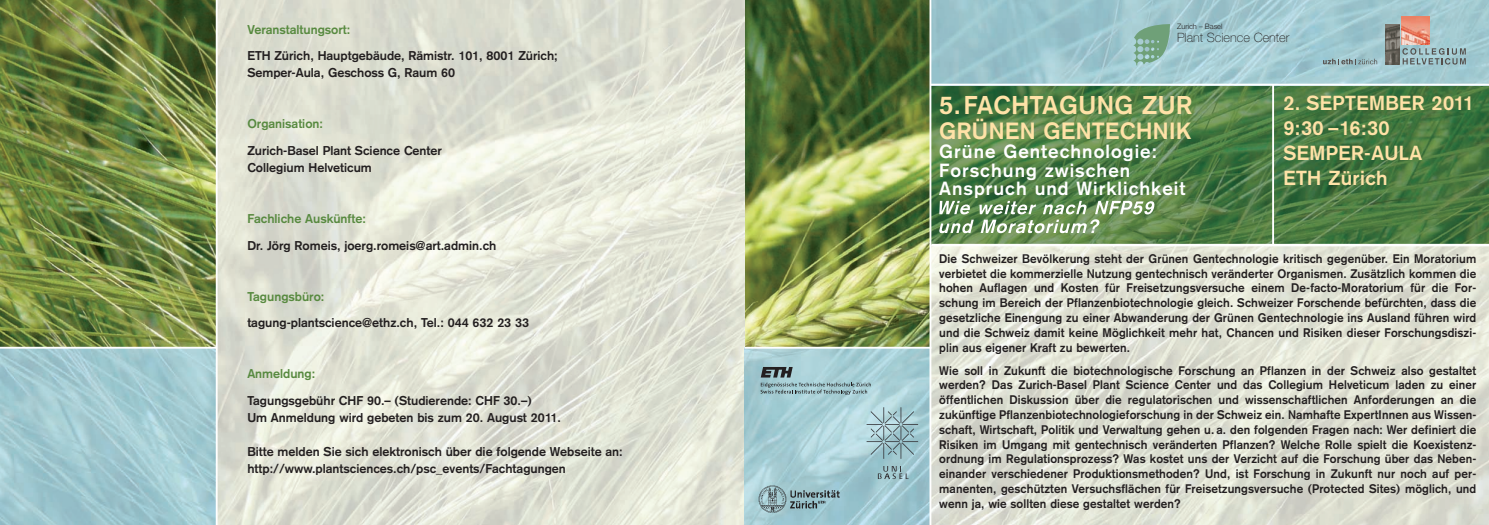
<style>
.page{position:relative;width:1489px;height:525px;background:#fff}
.page>*{position:absolute;margin:0;border:0;box-sizing:border-box;transform-origin:0 0}
.t1{font:700 25.25px "Akzidenz Grotesk";letter-spacing:.02em;color:#ffe2a7}
.t2{font:700 23.12px "Akzidenz Grotesk";letter-spacing:.02em;color:#ffe2a7}
.t3{font:700 20px/25px "Akzidenz Grotesk";letter-spacing:.02em;color:#ffe2a7}
.t4{font:700 18.75px/18.8px "Akzidenz Grotesk";letter-spacing:.055em;color:#fff}
.t5{font:100 12.75px "Helvetica Neue";color:#231f20}
.t6{font:700 12.62px/17px "Akzidenz Grotesk";color:#231f20}
.t7{font:700 12.62px "Akzidenz Grotesk";color:#588a40}
.t8{font:700 12.25px/14.8px "Akzidenz Grotesk";letter-spacing:.01em;color:#231f20;text-align:justify;scale:.96 1}
.t9{font:300 7.5px "Helvetica Neue";color:#231f20}
</style>
<div class="page">
<img style="left:0;top:348px;width:216px;height:176px">
<img style="left:218px;top:1px;width:711px;height:523px">
<img style="left:931px;top:1px;width:557px;height:523px">
<img style="left:0;top:1px;width:216px;height:345px">
<svg style="left:1133px;top:24px;width:37px;height:41px;background:#86b39e"></svg>
<hr style="left:931px;top:244px;width:557px;height:2px;background:#fff">
<hr style="left:930px;top:84px;width:558px;height:1px;background:#fff">
<svg style="left:938px;top:201px;width:216px;height:32px"></svg>
<svg style="left:760px;top:367px;width:110px;height:27px;background:#92b2b8"></svg>
<svg style="left:866px;top:407px;width:52px;height:51px;background:#9cbdc4"></svg>
<svg style="left:877px;top:465px;width:31px;height:14px"></svg>
<img style="left:757px;top:482px;width:89px;height:34px">
<hr style="left:744px;top:346px;width:187px;height:2px;background:#fff">
<svg style="left:1402px;top:48px;width:63px;height:17px"></svg>
<svg style="left:1322px;top:59px;width:54px;height:6px"></svg>
<img style="left:1400px;top:16px;width:28px;height:28px">
<img style="left:1385px;top:25px;width:14px;height:40px">
<hr style="left:1271px;top:84px;width:2px;height:161px;background:#fff">
<p class="t7" style="left:247px;top:22px;width:104px">Veranstaltungsort:</p>
<p class="t6" style="left:247px;top:47px;width:312px">ETH Zürich, Hauptgebäude, Rämistr. 101, 8001 Zürich;<br>Semper-Aula, Geschoss G, Raum 60</p>
<p class="t7" style="left:247px;top:116px;width:77px">Organisation:</p>
<p class="t6" style="left:247px;top:142px;width:196px">Zurich-Basel Plant Science Center<br>Collegium Helveticum</p>
<p class="t7" style="left:247px;top:211px;width:120px">Fachliche Auskünfte:</p>
<p class="t6" style="left:247px;top:236px;width:250px">Dr. Jörg Romeis, joerg.romeis@art.admin.ch</p>
<p class="t7" style="left:247px;top:288px;width:79px">Tagungsbüro:</p>
<p class="t6" style="left:247px;top:314px;width:283px">tagung-plantscience@ethz.ch, Tel.: 044 632 23 33</p>
<p class="t7" style="left:247px;top:366px;width:69px">Anmeldung:</p>
<p class="t6" style="left:247px;top:391px;width:315px">Tagungsgebühr CHF 90.– (Studierende: CHF 30.–)<br>Um Anmeldung wird gebeten bis zum 20. August 2011.</p>
<p class="t6" style="left:247px;top:442px;width:377px">Bitte melden Sie sich elektronisch über die folgende Webseite an: http://www.plantsciences.ch/psc_events/Fachtagungen</p>
<p class="t9" style="left:1176px;top:22px;width:47px">Zurich – Basel</p>
<p class="t5" style="left:1176px;top:30px;width:114px">Plant Science Center</p>
<h1 class="t1" style="left:939px;top:90px;width:254px">5. FACHTAGUNG ZUR</h1>
<h2 class="t2" style="left:939px;top:117px;width:253px">GRÜNEN GENTECHNIK</h2>
<h3 class="t4" style="left:939px;top:142px;width:247px">Grüne Gentechnologie:<br>Forschung zwischen<br>Anspruch und Wirklichkeit</h3>
<h3 class="t3" style="left:1283px;top:90px;width:192px">2. SEPTEMBER 2011<br>9:30 –16:30<br>SEMPER-AULA<br>ETH Zürich</h3>
<p class="t8" style="left:939px;top:251px;width:561px">Die Schweizer Bevölkerung steht der Grünen Gentechnologie kritisch gegenüber. Ein Moratorium verbietet die kommerzielle Nutzung gentechnisch veränderter Organismen. Zusätzlich kommen die hohen Auflagen und Kosten für Freisetzungsversuche einem De-facto-Moratorium für die For&shy;schung im Bereich der Pflanzenbiotechnologie gleich. Schweizer Forschende befürchten, dass die gesetzliche Einengung zu einer Abwanderung der Grünen Gentechnologie ins Ausland führen wird und die Schweiz damit keine Möglichkeit mehr hat, Chancen und Risiken dieser Forschungsdiszi - plin aus eigener Kraft zu bewerten.</p>
<p class="t8" style="left:939px;top:362px;width:561px">Wie soll in Zukunft die biotechnologische Forschung an Pflanzen in der Schweiz also gestaltet werden? Das Zurich-Basel Plant Science Center und das Collegium Helveticum laden zu einer öffentlichen Diskussion über die regulatorischen und wissenschaftlichen Anforderungen an die zukünftige Pflanzenbiotechnologieforschung in der Schweiz ein. Namhafte ExpertInnen aus Wissen&shy;schaft, Wirtschaft, Politik und Verwaltung gehen u. a. den folgenden Fragen nach: Wer definiert die Risiken im Umgang mit gentechnisch veränderten Pflanzen? Welche Rolle spielt die Koexistenz - ordnung im Regulationsprozess? Was kostet uns der Verzicht auf die Forschung über das Neben - einander verschiedener Produktionsmethoden? Und, ist Forschung in Zukunft nur noch auf per - manenten, geschützten Versuchsflächen für Freisetzungsversuche (Protected Sites) möglich, und wenn ja, wie sollten diese gestaltet werden?</p>
</div>
